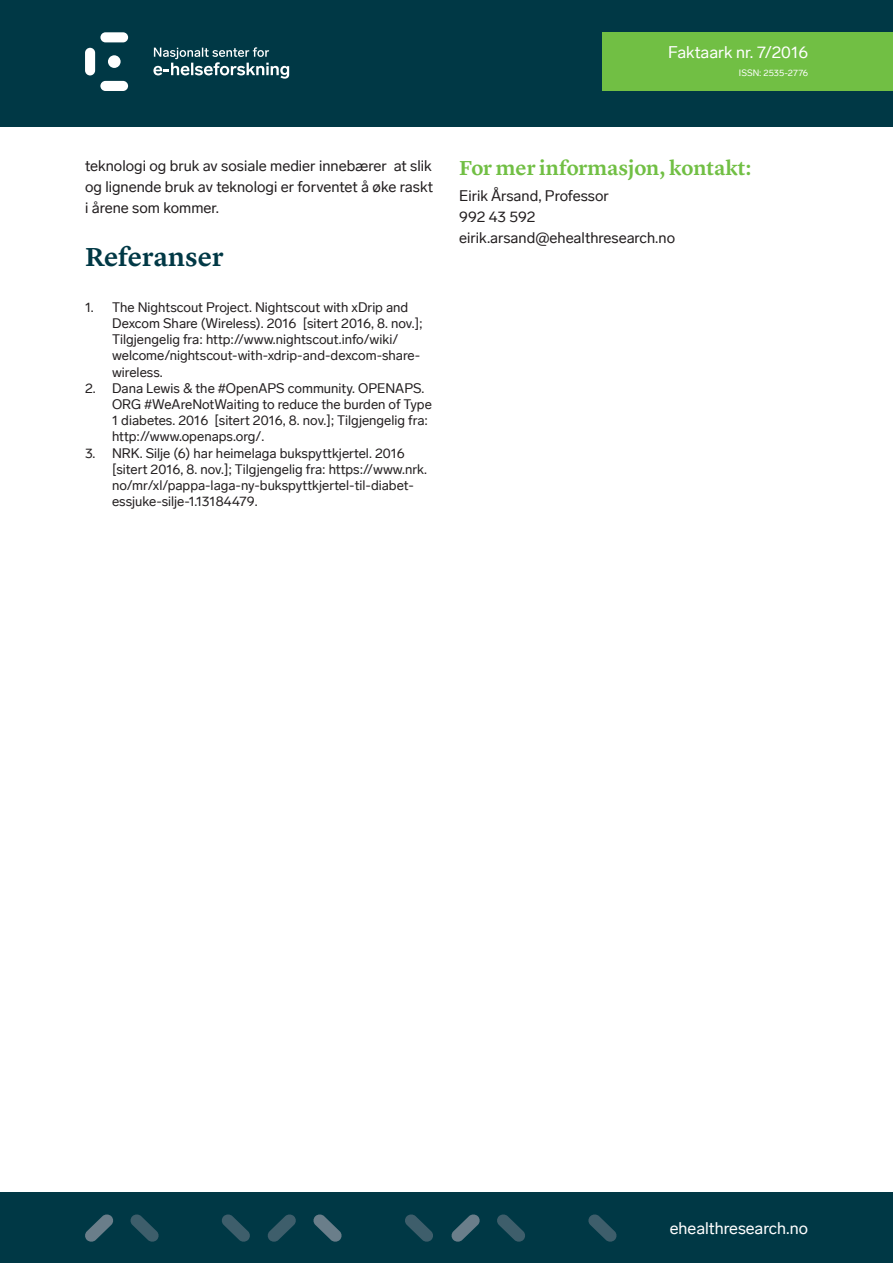
<style>
.page{position:relative;width:893px;height:1263px;background:#fff}
.page>*{position:absolute;margin:0;border:0;box-sizing:border-box;transform-origin:0 0}
.Overskrift_H1{font:600 27px "Lyon Text";color:#003845}
.Overskrift_H2{font:600 21px "Lyon Text";color:#71bf44}
.Dekortekst_hvit{font:16.5px "Lab Grotesque";color:#fff}
.Brødtekst{font:15px/21px "Lab Grotesque";color:#231f20;text-align:justify}
.t1{font:13.5px/16.2px "Lab Grotesque";color:#231f20}
.ISSN{font:9px "Lab Grotesque";color:#fff}
</style>
<div class="page">
<div style="left:0;top:1193px;width:893px;height:70px;background:#003845"></div>
<svg style="left:405px;top:1214px;width:28px;height:28px"></svg>
<svg style="left:313px;top:1214px;width:29px;height:28px"></svg>
<svg style="left:130px;top:1214px;width:29px;height:28px"></svg>
<svg style="left:222px;top:1214px;width:28px;height:28px"></svg>
<svg style="left:267px;top:1214px;width:29px;height:28px"></svg>
<svg style="left:85px;top:1214px;width:28px;height:28px"></svg>
<svg style="left:497px;top:1214px;width:28px;height:28px"></svg>
<svg style="left:451px;top:1214px;width:29px;height:28px"></svg>
<svg style="left:588px;top:1214px;width:29px;height:28px"></svg>
<div style="left:0;top:0;width:893px;height:126px;background:#003845"></div>
<div style="left:100px;top:32px;width:28px;height:10px;background:#fff;border-radius:5px"></div>
<div style="left:108px;top:55px;width:13px;height:13px;background:#fff;border-radius:50%"></div>
<div style="left:100px;top:81px;width:28px;height:10px;background:#fff;border-radius:5px"></div>
<div style="left:85px;top:48px;width:10px;height:27px;background:#fff;border-radius:5px"></div>
<svg style="left:153px;top:47px;width:136px;height:32px"></svg>
<div style="left:602px;top:32px;width:291px;height:59px;background:#71bf44"></div>
<p class="Dekortekst_hvit" style="left:668px;top:43px;width:142px">Faktaark nr. 7/2016</p>
<p class="ISSN" style="left:739px;top:67px;width:71px">ISSN: 2535-2776</p>
<p class="Brødtekst" style="left:85px;top:155px;width:350px">teknologi og bruk av sosiale medier innebærer at slik og lignende bruk av teknologi er forventet å øke raskt i årene som kommer.</p>
<p class="Overskrift_H1" style="left:85px;top:236px;width:140px">Referanser</p>
<p class="t1" style="left:112px;top:299px;width:312px;text-indent:-27px">1. The Nightscout Project. Nightscout with xDrip and Dexcom Share (Wireless). 2016 [sitert 2016, 8. nov.]; Tilgjengelig fra: http://www.nightscout.info/wiki/ welcome/nightscout-with-xdrip-and-dexcom-share&shy;wireless.</p>
<p class="t1" style="left:112px;top:380px;width:321px;text-indent:-27px">2. Dana Lewis &amp; the #OpenAPS community. OPENAPS.<br>ORG #WeAreNotWaiting to reduce the burden of Type 1 diabetes. 2016 [sitert 2016, 8. nov.]; Tilgjengelig fra: http://www.openaps.org/.</p>
<p class="t1" style="left:112px;top:445px;width:317px;text-indent:-27px">3. NRK. Silje (6) har heimelaga bukspyttkjertel. 2016 [sitert 2016, 8. nov.]; Tilgjengelig fra: https://www.nrk. no/mr/xl/pappa-laga-ny-bukspyttkjertel-til-diabet&shy;essjuke-silje-1.13184479.</p>
<p class="Overskrift_H2" style="left:459px;top:152px;width:294px">For mer informasjon, kontakt:</p>
<p class="Brødtekst" style="left:459px;top:185px;width:151px">Eirik Årsand, Professor</p>
<p class="Brødtekst" style="left:459px;top:206px;width:78px">992 43 592</p>
<p class="Brødtekst" style="left:459px;top:227px;width:217px">eirik.arsand@ehealthresearch.no</p>
<p class="Dekortekst_hvit" style="left:670px;top:1219px;width:140px">ehealthresearch.no</p>
</div>
